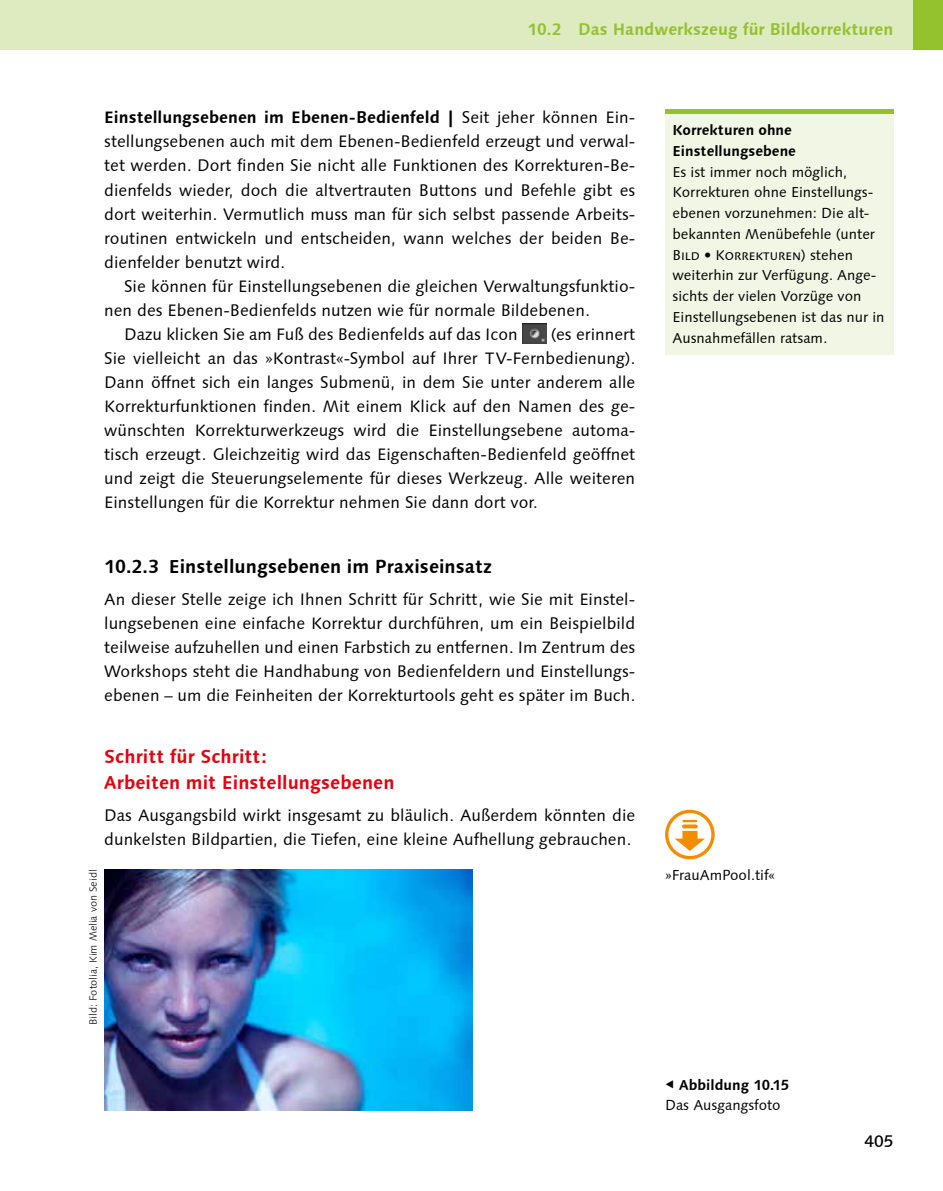
<style>
.page{position:relative;width:943px;height:1191px;background:#fff}
.page>*{position:absolute;margin:0;border:0;box-sizing:border-box;transform-origin:0 0}
.t1{font:700 18.9px/25.7px "Syntax Next LT Pro";color:#e3000f}
.t2{font:700 18.9px "Syntax Next LT Pro";color:#000}
.t3{font:16.62px/24px "Syntax Next LT Pro";color:#000;text-align:justify}
.t4{font:700 16.62px "Syntax Next LT Pro";color:#94c12e}
.t5{font:500 16.62px "Syntax Next LT Pro";color:#000}
.t6{font:14.35px/20.7px "Syntax Next LT Pro";color:#000}
.t7{font:700 14.35px/20.7px "Syntax Next LT Pro";color:#000}
.t8{font:14.17px "Syntax Next LT Pro";color:#000}
.t9{font:300 10.5px "Syntax Next LT Pro";color:#000}
.s1{font-weight:700}
.s2{font-size:14.35px}
.s3{font-family:"European Pi X";font-size:10.5px}
</style>
<div class="page">
<div style="left:0;top:0;width:943px;height:50px;background:#deeabf"></div>
<div style="left:913px;top:0;width:30px;height:50px;background:#94c12e"></div>
<img style="left:522px;top:324px;width:24px;height:20px">
<div style="left:665px;top:112px;width:228px;height:47px;background:#f1f6e5"></div>
<hr style="left:665px;top:109px;width:228px;height:4px;background:#94c12e">
<div style="left:665px;top:153px;width:228px;height:202px;background:#f1f6e5"></div>
<svg style="left:665px;top:809px;width:49px;height:50px"></svg>
<img style="left:104px;top:869px;width:369px;height:241px">
<p class="t4" style="left:527px;top:18px;width:367px">10.2 Das Handwerkszeug für Bildkorrekturen</p>
<p class="t3" style="left:104px;top:105px;width:532px"><span class="s1">Einstellungsebenen im Ebenen-Bedienfeld |</span> Seit jeher können Ein&shy;stellungsebenen auch mit dem Ebenen-Bedienfeld erzeugt und verwal&shy;tet werden. Dort finden Sie nicht alle Funktionen des Korrekturen-Be&shy;dienfelds wieder, doch die altvertrauten Buttons und Befehle gibt es dort weiterhin. Vermutlich muss man für sich selbst passende Arbeits&shy;routinen entwickeln und entscheiden, wann welches der beiden Be&shy;dienfelder benutzt wird.</p>
<p class="t3" style="left:124px;top:274px;width:512px">Sie können für Einstellungsebenen die gleichen Verwaltungsfunktio-</p>
<p class="t3" style="left:104px;top:298px;width:487px">nen des Ebenen-Bedienfelds nutzen wie für normale Bildebenen.</p>
<p class="t3" style="left:124px;top:322px;width:395px">Dazu klicken Sie am Fuß des Bedienfelds auf das Icon</p>
<p class="t3" style="left:104px;top:322px;width:532px;text-indent:446px">(es erinnert Sie vielleicht an das »Kontrast«-Symbol auf Ihrer TV-Fernbedienung).<br>Dann öffnet sich ein langes Submenü, in dem Sie unter anderem alle Korrekturfunktionen finden. Mit einem Klick auf den Namen des ge&shy;wünschten Korrekturwerkzeugs wird die Einstellungsebene automa&shy;tisch erzeugt. Gleichzeitig wird das Eigenschaften-Bedienfeld geöffnet und zeigt die Steuerungselemente für dieses Werkzeug. Alle weiteren Einstellungen für die Korrektur nehmen Sie dann dort vor.</p>
<p class="t2" style="left:104px;top:554px;width:389px">10.2.3 Einstellungsebenen im Praxiseinsatz</p>
<p class="t3" style="left:104px;top:587px;width:532px">An dieser Stelle zeige ich Ihnen Schritt für Schritt, wie Sie mit Einstel&shy;lungsebenen eine einfache Korrektur durchführen, um ein Beispielbild teilweise aufzuhellen und einen Farbstich zu entfernen. Im Zentrum des Workshops steht die Handhabung von Bedienfeldern und Einstellungs&shy;ebenen – um die Feinheiten der Korrekturtools geht es später im Buch.</p>
<p class="t1" style="left:104px;top:743px;width:292px">Schritt für Schritt:<br>Arbeiten mit Einstellungsebenen</p>
<p class="t3" style="left:104px;top:803px;width:532px">Das Ausgangsbild wirkt insgesamt zu bläulich. Außerdem könnten die dunkelsten Bildpartien, die Tiefen, eine kleine Aufhellung gebrauchen.</p>
<p class="t9" style="left:87px;top:1024px;width:157px;rotate:-90deg">Bild: Fotolia, Kim Melia von Seidl</p>
<p class="t7" style="left:672px;top:120px;width:125px">Korrekturen ohne<br>Einstellungsebene</p>
<p class="t6" style="left:672px;top:161px;width:204px">Es ist immer noch möglich,<br>Korrekturen ohne Einstellungs&shy;ebenen vorzunehmen: Die alt&shy;bekannten Menübefehle (unter</p>
<p class="t8" style="left:672px;top:246px;width:182px">Bild <span class="s2">•</span> Korrekturen<span class="s2">) stehen</span></p>
<p class="t6" style="left:672px;top:265px;width:214px">weiterhin zur Verfügung. Ange&shy;sichts der vielen Vorzüge von<br>Einstellungsebenen ist das nur in<br>Ausnahmefällen ratsam.</p>
<p class="t6" style="left:665px;top:864px;width:112px">»FrauAmPool.tif«</p>
<p class="t6" style="left:665px;top:1074px;width:126px"><span class="s3">F</span> <span class="s1">Abbildung 10.15<br></span>Das Ausgangsfoto</p>
<p class="t5" style="left:864px;top:1130px;width:30px">405</p>
</div>
